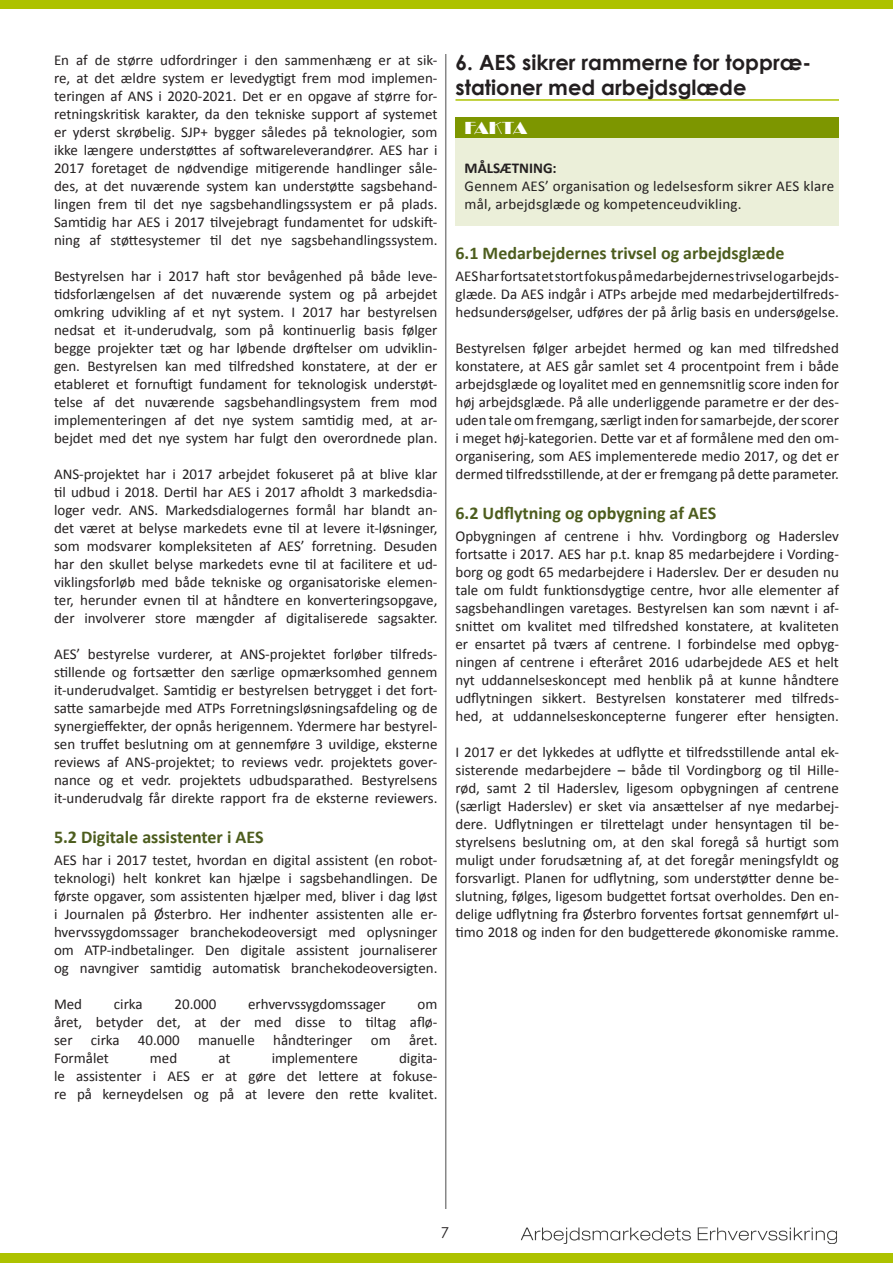
<style>
.page{position:relative;width:893px;height:1263px;background:#fff}
.page>*{position:absolute;margin:0;border:0;box-sizing:border-box;transform-origin:0 0}
.Overskrift{font:700 21px/25.2px "Century Gothic";color:#231f20}
.Underoverskrift{font:700 18px "Calibri";color:#4d5d1e}
.Fakta{font:18px "Broadway";letter-spacing:-.035em;color:#fff}
.t1{font:15px/18px "Calibri";color:#231f20;text-align:justify}
.t2{font:15px "Century Gothic";color:#231f20}
.s1{font-weight:700}
</style>
<div class="page">
<img style="left:521px;top:1227px;width:316px;height:17px">
<hr style="left:445px;top:54px;width:1px;height:1155px;background:#878787">
<div style="left:0;top:0;width:893px;height:9px;background:#adc200"></div>
<div style="left:0;top:1254px;width:893px;height:9px;background:#adc200"></div>
<hr style="left:455px;top:99px;width:384px;height:2px;background:#adc200">
<div style="left:455px;top:117px;width:384px;height:20px;background:#7d9600"></div>
<div style="left:455px;top:137px;width:384px;height:88px;background:#ebefd9"></div>
<p class="t1" style="left:54px;top:51px;width:385px">En af de større udfordringer i den sammenhæng er at sik&shy;re, at det ældre system er levedygtigt frem mod implemen&shy;teringen af ANS i 2020-2021. Det er en opgave af større for&shy;retningskritisk karakter, da den tekniske support af systemet er yderst skrøbelig. SJP+ bygger således på teknologier, som ikke længere understøttes af softwareleverandører. AES har i 2017 foretaget de nødvendige mitigerende handlinger såle&shy;des, at det nuværende system kan understøtte sagsbehand&shy;lingen frem til det nye sagsbehandlingssystem er på plads.<br>Samtidig har AES i 2017 tilvejebragt fundamentet for udskift&shy;ning af støttesystemer til det nye sagsbehandlingssystem.</p>
<p class="t1" style="left:54px;top:267px;width:385px">Bestyrelsen har i 2017 haft stor bevågenhed på både leve&shy;tidsforlængelsen af det nuværende system og på arbejdet omkring udvikling af et nyt system. I 2017 har bestyrelsen nedsat et it-underudvalg, som på kontinuerlig basis følger begge projekter tæt og har løbende drøftelser om udviklin&shy;gen. Bestyrelsen kan med tilfredshed konstatere, at der er etableret et fornuftigt fundament for teknologisk understøt&shy;telse af det nuværende sagsbehandlingsystem frem mod implementeringen af det nye system samtidig med, at ar&shy;bejdet med det nye system har fulgt den overordnede plan.</p>
<p class="t1" style="left:54px;top:465px;width:385px">ANS-projektet har i 2017 arbejdet fokuseret på at blive klar til udbud i 2018. Dertil har AES i 2017 afholdt 3 markedsdia&shy;loger vedr. ANS. Markedsdialogernes formål har blandt an&shy;det været at belyse markedets evne til at levere it-løsninger, som modsvarer kompleksiteten af AES’ forretning. Desuden har den skullet belyse markedets evne til at facilitere et ud&shy;viklingsforløb med både tekniske og organisatoriske elemen&shy;ter, herunder evnen til at håndtere en konverteringsopgave, der involverer store mængder af digitaliserede sagsakter.</p>
<p class="t1" style="left:54px;top:645px;width:385px">AES’ bestyrelse vurderer, at ANS-projektet forløber tilfreds&shy;stillende og fortsætter den særlige opmærksomhed gennem it-underudvalget. Samtidig er bestyrelsen betrygget i det fort&shy;satte samarbejde med ATPs Forretningsløsningsafdeling og de synergieffekter, der opnås herigennem. Ydermere har bestyrel&shy;sen truffet beslutning om at gennemføre 3 uvildige, eksterne reviews af ANS-projektet; to reviews vedr. projektets gover&shy;nance og et vedr. projektets udbudsparathed. Bestyrelsens it-underudvalg får direkte rapport fra de eksterne reviewers.</p>
<p class="Underoverskrift" style="left:54px;top:825px;width:211px">5.2 Digitale assistenter i AES</p>
<p class="t1" style="left:54px;top:851px;width:385px">AES har i 2017 testet, hvordan en digital assistent (en robot&shy;teknologi) helt konkret kan hjælpe i sagsbehandlingen. De første opgaver, som assistenten hjælper med, bliver i dag løst i Journalen på Østerbro. Her indhenter assistenten alle er&shy;hvervssygdomssager branchekodeoversigt med oplysninger om ATP-indbetalinger. Den digitale assistent journaliserer og navngiver samtidig automatisk branchekodeoversigten.</p>
<p class="t1" style="left:54px;top:995px;width:30px">Med</p>
<p class="t1" style="left:114px;top:995px;width:30px">cirka</p>
<p class="t1" style="left:174px;top:995px;width:43px">20.000</p>
<p class="t1" style="left:248px;top:995px;width:139px">erhvervssygdomssager</p>
<p class="t1" style="left:54px;top:995px;width:385px;text-indent:364px">om året, betyder det, at der med disse to tiltag aflø&shy;ser cirka 40.000 manuelle håndteringer om året.</p>
<p class="t1" style="left:54px;top:1049px;width:56px">Formålet</p>
<p class="t1" style="left:150px;top:1049px;width:29px">med</p>
<p class="t1" style="left:218px;top:1049px;width:14px">at</p>
<p class="t1" style="left:272px;top:1049px;width:88px">implementere</p>
<p class="t1" style="left:54px;top:1049px;width:385px;text-indent:345px">digita&shy;le assistenter i AES er at gøre det lettere at fokuse&shy;re på kerneydelsen og på at levere den rette kvalitet.</p>
<p class="Overskrift" style="left:455px;top:49px;width:357px">6. AES sikrer rammerne for toppræ&shy;stationer med arbejdsglæde</p>
<p class="Fakta" style="left:465px;top:117px;width:64px">FAKTA</p>
<p class="t1" style="left:465px;top:159px;width:371px;text-align:left"><span class="s1">MÅLSÆTNING:<br></span>Gennem AES’ organisation og ledelsesform sikrer AES klare mål, arbejdsglæde og kompetenceudvikling.</p>
<p class="Underoverskrift" style="left:455px;top:241px;width:330px">6.1 Medarbejdernes trivsel og arbejdsglæde</p>
<p class="t1" style="left:455px;top:267px;width:385px">AES har fortsat et stort fokus på medarbejdernes trivsel og arbejds&shy;glæde. Da AES indgår i ATPs arbejde med medarbejdertilfreds&shy;hedsundersøgelser, udføres der på årlig basis en undersøgelse.</p>
<p class="t1" style="left:455px;top:339px;width:385px">Bestyrelsen følger arbejdet hermed og kan med tilfredshed konstatere, at AES går samlet set 4 procentpoint frem i både arbejdsglæde og loyalitet med en gennemsnitlig score inden for høj arbejdsglæde. På alle underliggende parametre er der des&shy;uden tale om fremgang, særligt inden for samarbejde, der scorer i meget høj-kategorien. Dette var et af formålene med den om&shy;organisering, som AES implementerede medio 2017, og det er dermed tilfredsstillende, at der er fremgang på dette parameter.</p>
<p class="Underoverskrift" style="left:455px;top:501px;width:262px">6.2 Udflytning og opbygning af AES</p>
<p class="t1" style="left:455px;top:527px;width:385px">Opbygningen af centrene i hhv. Vordingborg og Haderslev fortsatte i 2017. AES har p.t. knap 85 medarbejdere i Vording&shy;borg og godt 65 medarbejdere i Haderslev. Der er desuden nu tale om fuldt funktionsdygtige centre, hvor alle elementer af sagsbehandlingen varetages. Bestyrelsen kan som nævnt i af&shy;snittet om kvalitet med tilfredshed konstatere, at kvaliteten er ensartet på tværs af centrene. I forbindelse med opbyg&shy;ningen af centrene i efteråret 2016 udarbejdede AES et helt nyt uddannelseskoncept med henblik på at kunne håndtere udflytningen sikkert. Bestyrelsen konstaterer med tilfreds&shy;hed, at uddannelseskoncepterne fungerer efter hensigten.</p>
<p class="t1" style="left:455px;top:743px;width:385px">I 2017 er det lykkedes at udflytte et tilfredsstillende antal ek&shy;sisterende medarbejdere – både til Vordingborg og til Hille&shy;rød, samt 2 til Haderslev, ligesom opbygningen af centrene (særligt Haderslev) er sket via ansættelser af nye medarbej&shy;dere. Udflytningen er tilrettelagt under hensyntagen til be&shy;styrelsens beslutning om, at den skal foregå så hurtigt som muligt under forudsætning af, at det foregår meningsfyldt og forsvarligt. Planen for udflytning, som understøtter denne be&shy;slutning, følges, ligesom budgettet fortsat overholdes. Den en&shy;delige udflytning fra Østerbro forventes fortsat gennemført ul&shy;timo 2018 og inden for den budgetterede økonomiske ramme.</p>
<p class="t2" style="left:441px;top:1222px;width:10px">7</p>
</div>
